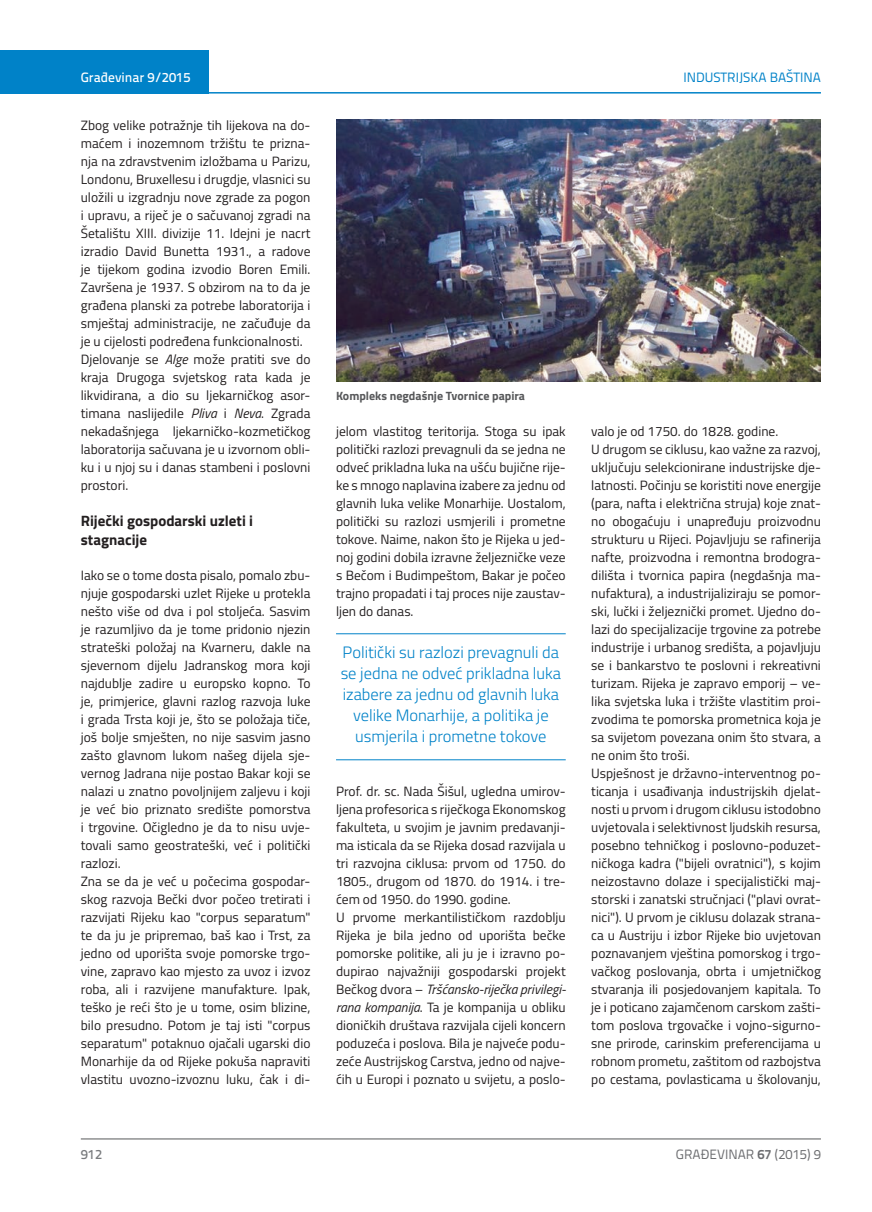
<style>
.page{position:relative;width:872px;height:1212px;background:#fff}
.page>*{position:absolute;margin:0;border:0;box-sizing:border-box;transform-origin:0 0}
.t1{font:300 16.5px/21px "Titillium";color:#0082c8;text-align:center}
.t2{font:700 15px/19.5px "Titillium";color:#231f20}
.t3{font:13.5px/18px "Titillium";color:#231f20}
.t4{font:13.5px "Titillium Text 22 L";color:#6c6d70}
.t5{font:13.5px "Titillium Text 22 L";color:#0082c8}
.t6{font:500 13.5px "Titillium Text 22 L";color:#fff}
.t7{font:500 13.5px "Titillium Text 22 L";color:#787a7d}
.t8{font:700 12px "Titillium";color:#57585a}
.s1{font-style:italic}
.s2{font-weight:700}
</style>
<div class="page">
<hr style="left:81px;top:1139px;width:740px;height:1px;background:#57585a">
<div style="left:0;top:50px;width:208px;height:44px;background:#0082c8"></div>
<hr style="left:0;top:92px;width:821px;height:2px;background:#0082c8">
<hr style="left:336px;top:633px;width:230px;height:1px;background:#0082c8">
<hr style="left:336px;top:759px;width:230px;height:1px;background:#0082c8">
<img style="left:336px;top:119px;width:485px;height:263px">
<p class="t6" style="left:81px;top:67px;width:111px">Građevinar 9/2015</p>
<p class="t5" style="left:683px;top:68px;width:139px">INDUSTRIJSKA BAŠTINA</p>
<p class="t3" style="left:81px;top:115px;width:231px">Zbog velike potražnje tih lijekova na do&shy;maćem i inozemnom tržištu te prizna&shy;nja na zdravstvenim izložbama u Parizu, Londonu, Bruxellesu i drugdje, vlasnici su uložili u izgradnju nove zgrade za pogon i upravu, a riječ je o sačuvanoj zgradi na Šetalištu XIII. divizije 11. Idejni je nacrt izradio David Bunetta 1931., a radove je tijekom godina izvodio Boren Emili.<br>Završena je 1937. S obzirom na to da je građena planski za potrebe laboratorija i smještaj administracije, ne začuđuje da je u cijelosti podređena funkcionalnosti.<br>Djelovanje se <span class="s1">Alge</span> može pratiti sve do kraja Drugoga svjetskog rata kada je likvidirana, a dio su ljekarničkog asor&shy;timana naslijedile <span class="s1">Pliva</span> i <span class="s1">Neva</span>. Zgrada nekadašnjega ljekarničko-kozmetičkog laboratorija sačuvana je u izvornom obli&shy;ku i u njoj su i danas stambeni i poslovni prostori.</p>
<p class="t2" style="left:81px;top:510px;width:174px">Riječki gospodarski uzleti i stagnacije</p>
<p class="t3" style="left:81px;top:565px;width:231px">Iako se o tome dosta pisalo, pomalo zbu&shy;njuje gospodarski uzlet Rijeke u protekla nešto više od dva i pol stoljeća. Sasvim je razumljivo da je tome pridonio njezin strateški položaj na Kvarneru, dakle na sjevernom dijelu Jadranskog mora koji najdublje zadire u europsko kopno. To je, primjerice, glavni razlog razvoja luke i grada Trsta koji je, što se položaja tiče, još bolje smješten, no nije sasvim jasno zašto glavnom lukom našeg dijela sje&shy;vernog Jadrana nije postao Bakar koji se nalazi u znatno povoljnijem zaljevu i koji je već bio priznato središte pomorstva i trgovine. Očigledno je da to nisu uvje&shy;tovali samo geostrateški, već i politički razlozi.<br>Zna se da je već u počecima gospodar&shy;skog razvoja Bečki dvor počeo tretirati i razvijati Rijeku kao "corpus separatum" te da ju je pripremao, baš kao i Trst, za jedno od uporišta svoje pomorske trgo&shy;vine, zapravo kao mjesto za uvoz i izvoz roba, ali i razvijene manufakture. Ipak, teško je reći što je u tome, osim blizine, bilo presudno. Potom je taj isti "corpus separatum" potaknuo ojačali ugarski dio Monarhije da od Rijeke pokuša napraviti vlastitu uvozno-izvoznu luku, čak i di-</p>
<p class="t8" style="left:336px;top:386px;width:190px">Kompleks negdašnje Tvornice papira</p>
<p class="t3" style="left:336px;top:421px;width:231px;text-align:justify">jelom vlastitog teritorija. Stoga su ipak politički razlozi prevagnuli da se jedna ne odveć prikladna luka na ušću bujične rije&shy;ke s mnogo naplavina izabere za jednu od glavnih luka velike Monarhije. Uostalom, politički su razlozi usmjerili i prometne tokove. Naime, nakon što je Rijeka u jed&shy;noj godini dobila izravne željezničke veze s Bečom i Budimpeštom, Bakar je počeo trajno propadati i taj proces nije zaustav&shy;ljen do danas.</p>
<p class="t1" style="left:341px;top:641px;width:222px">Politički su razlozi prevagnuli da se jedna ne odveć prikladna luka izabere za jednu od glavnih luka velike Monarhije, a politika je usmjerila i prometne tokove</p>
<p class="t3" style="left:336px;top:782px;width:231px">Prof. dr. sc. Nada Šišul, ugledna umirov&shy;ljena profesorica s riječkoga Ekonomskog fakulteta, u svojim je javnim predavanji&shy;ma isticala da se Rijeka dosad razvijala u tri razvojna ciklusa: prvom od 1750. do 1805., drugom od 1870. do 1914. i tre&shy;ćem od 1950. do 1990. godine.<br>U prvome merkantilističkom razdoblju Rijeka je bila jedno od uporišta bečke pomorske politike, ali ju je i izravno po&shy;dupirao najvažniji gospodarski projekt Bečkog dvora – <span class="s1">Tršćansko-riječka privilegi&shy;rana kompanija</span>. Ta je kompanija u obliku dioničkih društava razvijala cijeli koncern poduzeća i poslova. Bila je najveće podu&shy;zeće Austrijskog Carstva, jedno od najve&shy;ćih u Europi i poznato u svijetu, a poslo-</p>
<p class="t3" style="left:591px;top:421px;width:231px">valo je od 1750. do 1828. godine.<br>U drugom se ciklusu, kao važne za razvoj, uključuju selekcionirane industrijske dje&shy;latnosti. Počinju se koristiti nove energije (para, nafta i električna struja) koje znat&shy;no obogaćuju i unapređuju proizvodnu strukturu u Rijeci. Pojavljuju se rafinerija nafte, proizvodna i remontna brodogra&shy;dilišta i tvornica papira (negdašnja ma&shy;nufaktura), a industrijaliziraju se pomor&shy;ski, lučki i željeznički promet. Ujedno do&shy;lazi do specijalizacije trgovine za potrebe industrije i urbanog središta, a pojavljuju se i bankarstvo te poslovni i rekreativni turizam. Rijeka je zapravo emporij – ve&shy;lika svjetska luka i tržište vlastitim proi&shy;zvodima te pomorska prometnica koja je sa svijetom povezana onim što stvara, a ne onim što troši.<br>Uspješnost je državno-interventnog po&shy;ticanja i usađivanja industrijskih djelat&shy;nosti u prvom i drugom ciklusu istodobno uvjetovala i selektivnost ljudskih resursa, posebno tehničkog i poslovno-poduzet&shy;ničkoga kadra ("bijeli ovratnici"), s kojim neizostavno dolaze i specijalistički maj&shy;storski i zanatski stručnjaci ("plavi ovrat&shy;nici"). U prvom je ciklusu dolazak strana&shy;ca u Austriju i izbor Rijeke bio uvjetovan poznavanjem vještina pomorskog i trgo&shy;vačkog poslovanja, obrta i umjetničkog stvaranja ili posjedovanjem kapitala. To je i poticano zajamčenom carskom zašti&shy;tom poslova trgovačke i vojno-sigurno&shy;sne prirode, carinskim preferencijama u robnom prometu, zaštitom od razbojstva po cestama, povlasticama u školovanju,</p>
<p class="t7" style="left:81px;top:1144px;width:23px">912</p>
<p class="t4" style="left:676px;top:1144px;width:146px">GRAĐEVINAR <span class="s2">67</span> (2015) 9</p>
</div>
